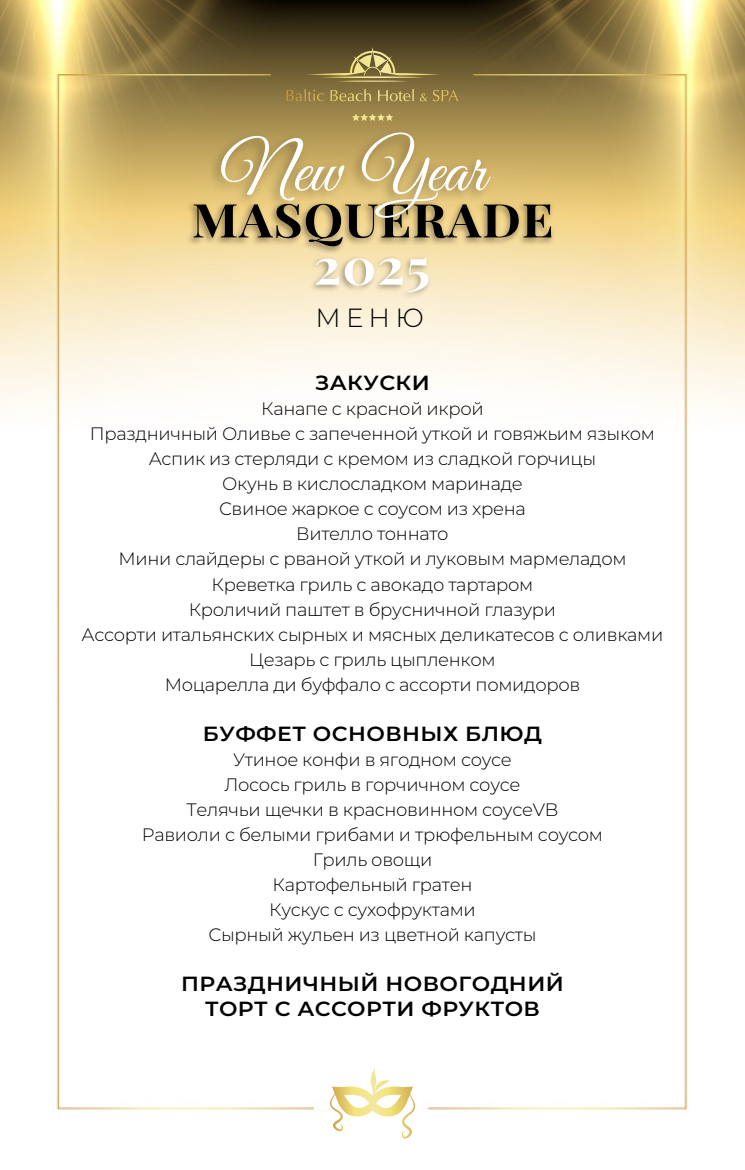
<style>
.page{position:relative;width:745px;height:1170px;background:#fff}
.page>*{position:absolute;margin:0;border:0;box-sizing:border-box;transform-origin:0 0}
.t1{font:68.88px "Great Vibes";color:#fff}
.t2{font:700 49.25px "Playfair Display";color:#fff;scale:1.07 1}
.t3{font:300 26.25px "Montserrat";color:#000}
.t4{font:600 20.5px/25px "Montserrat";letter-spacing:.02em;color:#000;text-align:center;scale:1.07 1}
.t5{font:300 18px/25px "Montserrat";letter-spacing:-.02em;color:#000;text-align:center}
</style>
<div class="page">
<img style="left:0;top:0;width:744px;height:1139px">
<img style="left:302px;top:258px;width:135px;height:50px">
<img style="left:184px;top:198px;width:373px;height:60px">
<svg style="left:193px;top:204px;width:358px;height:42px;background:#af9c6e"></svg>
<img style="left:204px;top:117px;width:297px;height:119px">
<svg style="left:305px;top:47px;width:134px;height:35px;background:#7d6e3e"></svg>
<svg style="left:352px;top:114px;width:41px;height:7px"></svg>
<svg style="left:286px;top:89px;width:37px;height:12px"></svg>
<svg style="left:330px;top:89px;width:40px;height:12px"></svg>
<svg style="left:378px;top:89px;width:35px;height:12px"></svg>
<svg style="left:420px;top:90px;width:38px;height:11px"></svg>
<svg style="left:330px;top:1068px;width:85px;height:70px"></svg>
<h1 class="t1" style="left:221px;top:132px;width:266px">New Year</h1>
<h2 class="t2" style="left:313px;top:227px;width:110px">2025</h2>
<h3 class="t3" style="left:315px;top:300px;width:110px">МЕНЮ</h3>
<p class="t4" style="left:315px;top:369px;width:109px">ЗАКУСКИ</p>
<p class="t5" style="left:82px;top:396px;width:583px">Канапе с красной икрой<br>Праздничный Оливье с запеченной уткой и говяжьим языком Аспик из стерляди с кремом из сладкой горчицы<br>Окунь в кислосладком маринаде<br>Свиное жаркое с соусом из хрена<br>Вителло тоннато<br>Мини слайдеры с рваной уткой и луковым мармеладом Креветка гриль с авокадо тартаром<br>Кроличий паштет в брусничной глазури<br>Ассорти итальянских сырных и мясных деликатесов с оливками Цезарь с гриль цыпленком<br>Моцарелла ди буффало с ассорти помидоров</p>
<p class="t4" style="left:203px;top:719px;width:318px">БУФФЕТ ОСНОВНЫХ БЛЮД</p>
<p class="t5" style="left:142px;top:746px;width:462px">Утиное конфи в ягодном соусе<br>Лосось гриль в горчичном соусе<br>Телячьи щечки в красновинном соусеVB<br>Равиоли с белыми грибами и трюфельным соусом<br>Гриль овощи<br>Картофельный гратен<br>Кускус с сухофруктами<br>Сырный жульен из цветной капусты</p>
<p class="t4" style="left:181px;top:969px;width:359px">ПРАЗДНИЧНЫЙ НОВОГОДНИЙ<br>ТОРТ С АССОРТИ ФРУКТОВ</p>
</div>
